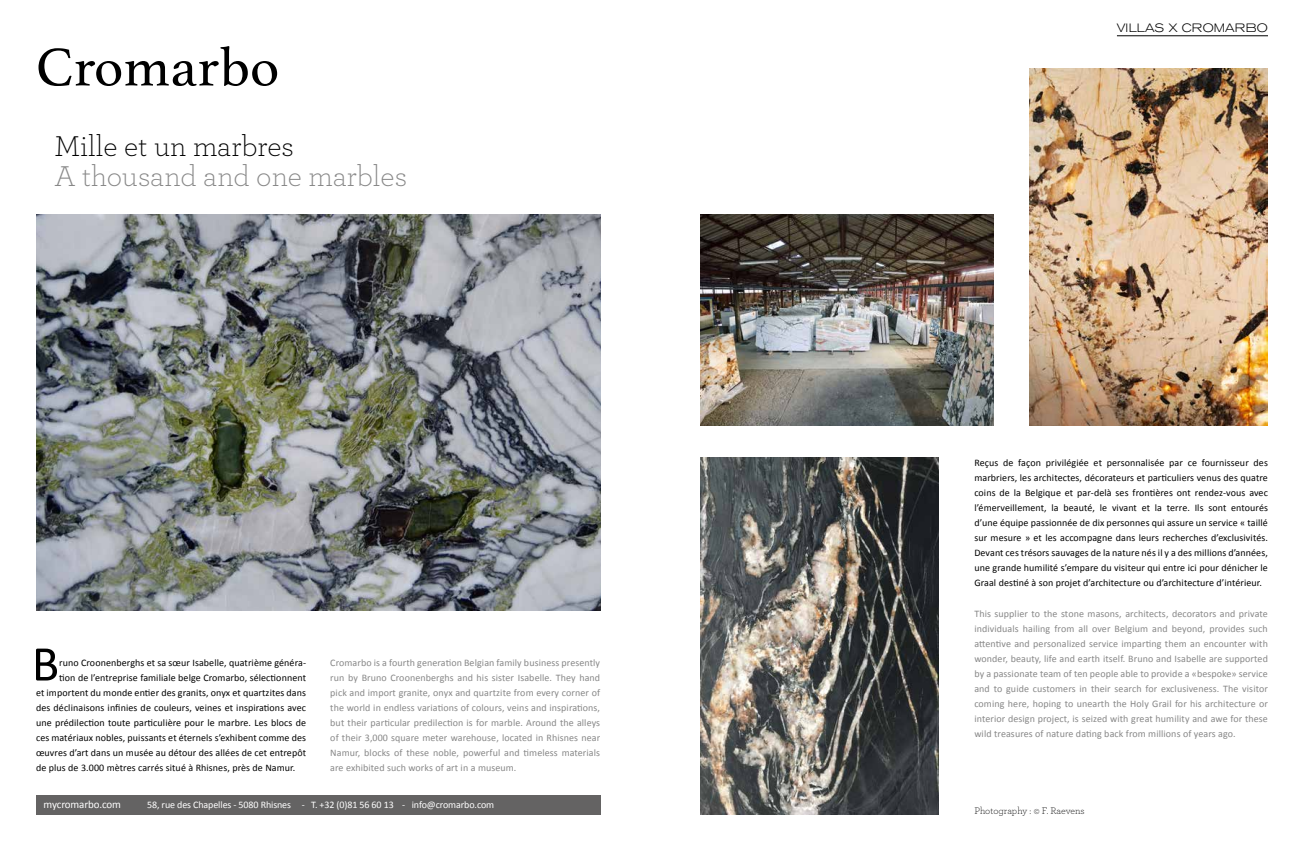
<style>
.page{position:relative;width:1304px;height:851px;background:#fff}
.page>*{position:absolute;margin:0;border:0;box-sizing:border-box;transform-origin:0 0}
.t1{font:56px "Athelas";letter-spacing:.01em;color:#000}
.t2{font:50.4px "Calibri";color:#000}
.t3{font:300 30px "Archer";color:#878787}
.t4{font:300 30px "Archer";color:#000}
.t5{font:300 expanded 12px "Akzidenz Grotesk BE";letter-spacing:.01em;color:#000}
.t6{font:11px "Calibri";letter-spacing:-.01em;color:#fff}
.t7{font:10px/15px "Calibri";letter-spacing:.01em;color:#000;text-align:justify}
.t8{font:10px/15px "Calibri";letter-spacing:.01em;color:#878787;text-align:justify}
.t9{font:10px "Calibri";letter-spacing:-.01em;color:#fff}
.t10{font:300 10px "Archer";letter-spacing:-.005em;color:#000}
</style>
<div class="page">
<img style="left:700px;top:215px;width:294px;height:210px">
<hr style="left:1117px;top:36px;width:151px;height:1px;background:#000">
<img style="left:1030px;top:68px;width:238px;height:357px">
<img style="left:700px;top:457px;width:238px;height:357px">
<div style="left:36px;top:795px;width:564px;height:19px;background:#646363"></div>
<img style="left:36px;top:215px;width:564px;height:395px">
<h1 class="t1" style="left:36px;top:22px;width:245px">Cromarbo</h1>
<h3 class="t4" style="left:54px;top:126px;width:241px">Mille et un marbres</h3>
<h3 class="t3" style="left:54px;top:156px;width:354px">A thousand and one marbles</h3>
<h2 class="t2" style="left:32px;top:631px;width:29px">B</h2>
<p class="t7" style="left:59px;top:654px;width:248px">runo Croonenberghs et sa sœur Isabelle, quatrième généra-</p>
<p class="t7" style="left:59px;top:669px;width:248px">tion de l’entreprise familiale belge Cromarbo, sélectionnent</p>
<p class="t7" style="left:36px;top:684px;width:272px">et importent du monde entier des granits, onyx et quartzites dans</p>
<p class="t7" style="left:36px;top:699px;width:272px">des déclinaisons infinies de couleurs, veines et inspirations avec</p>
<p class="t7" style="left:36px;top:714px;width:272px">une prédilection toute particulière pour le marbre. Les blocs de</p>
<p class="t7" style="left:36px;top:729px;width:272px">ces matériaux nobles, puissants et éternels s’exhibent comme des</p>
<p class="t7" style="left:36px;top:744px;width:272px">œuvres d’art dans un musée au détour des allées de cet entrepôt</p>
<p class="t7" style="left:36px;top:759px;width:261px">de plus de 3.000 mètres carrés situé à Rhisnes, près de Namur.</p>
<p class="t8" style="left:330px;top:654px;width:271px">Cromarbo is a fourth generation Belgian family business presently run by Bruno Croonenberghs and his sister Isabelle. They hand pick and import granite, onyx and quartzite from every corner of the world in endless variations of colours, veins and inspirations, but their particular predilection is for marble. Around the alleys of their 3,000 square meter warehouse, located in Rhisnes near Namur, blocks of these noble, powerful and timeless materials are exhibited such works of art in a museum.</p>
<p class="t6" style="left:44px;top:797px;width:79px">mycromarbo.com</p>
<p class="t9" style="left:147px;top:798px;width:349px">58, rue des Chapelles - 5080 Rhisnes - T. +32 (0)81 56 60 13 - info@cromarbo.com</p>
<p class="t5" style="left:1117px;top:21px;width:153px">VILLAS X CROMARBO</p>
<p class="t7" style="left:974px;top:455px;width:295px">Reçus de façon privilégiée et personnalisée par ce fournisseur des marbriers, les architectes, décorateurs et particuliers venus des quatre coins de la Belgique et par-delà ses frontières ont rendez-vous avec l’émerveillement, la beauté, le vivant et la terre. Ils sont entourés d’une équipe passionnée de dix personnes qui assure un service « taillé sur mesure » et les accompagne dans leurs recherches d’exclusivités.<br>Devant ces trésors sauvages de la nature nés il y a des millions d’années, une grande humilité s’empare du visiteur qui entre ici pour dénicher le Graal destiné à son projet d’architecture ou d’architecture d’intérieur.</p>
<p class="t8" style="left:974px;top:606px;width:295px">This supplier to the stone masons, architects, decorators and private individuals hailing from all over Belgium and beyond, provides such attentive and personalized service imparting them an encounter with wonder, beauty, life and earth itself. Bruno and Isabelle are supported by a passionate team of ten people able to provide a «bespoke» service and to guide customers in their search for exclusiveness. The visitor coming here, hoping to unearth the Holy Grail for his architecture or interior design project, is seized with great humility and awe for these wild treasures of nature dating back from millions of years ago.</p>
<p class="t10" style="left:974px;top:804px;width:112px">Photography : © F. Raevens</p>
</div>
